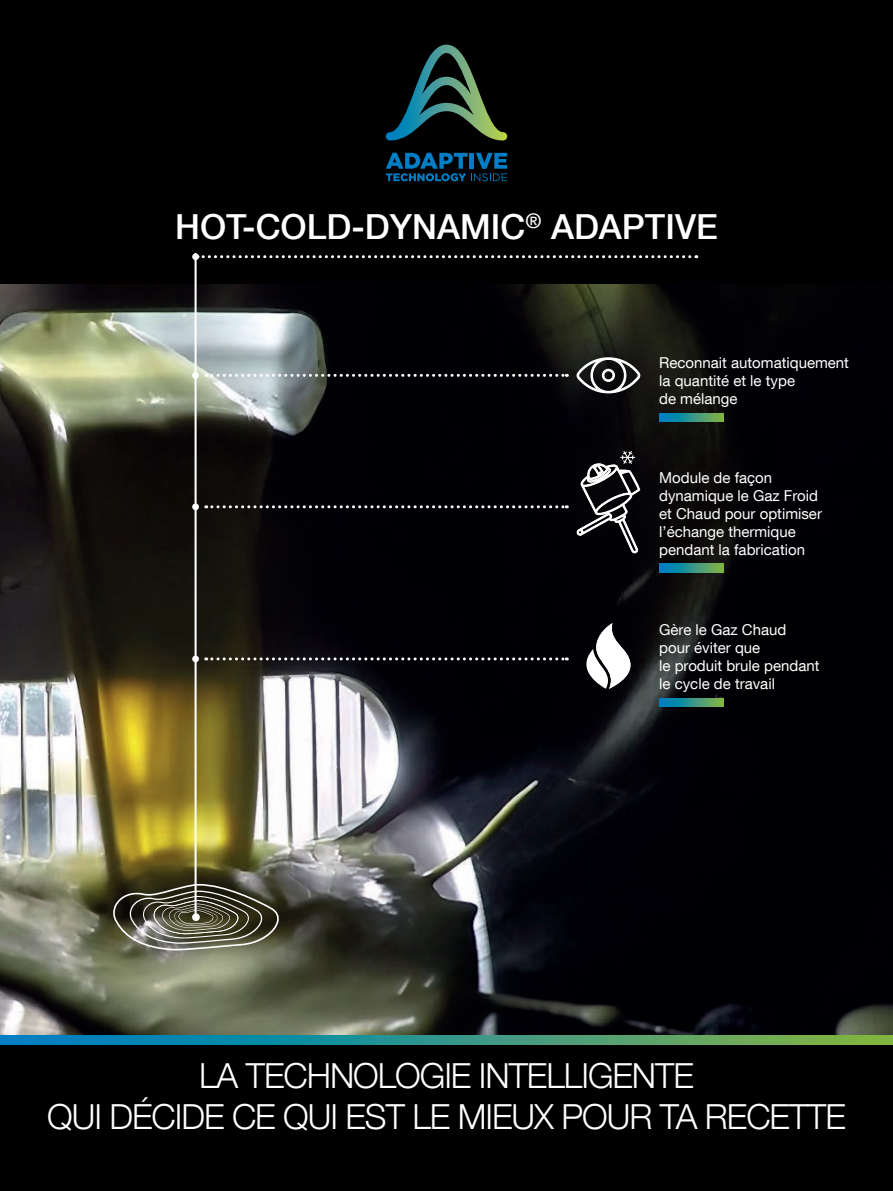
<style>
.page{position:relative;width:893px;height:1191px;background:#000}
.page>*{position:absolute;margin:0;border:0;box-sizing:border-box;transform-origin:0 0}
.t1{font:300 34.5px/40.5px "Helvetica Neue LT Com";letter-spacing:-.03em;color:#fff;text-align:center}
.t2{font:500 34.5px "Helvetica Neue LT Com";color:#fff}
.t3{font:15px/18px "Helvetica Neue LT Com";color:#fff}
</style>
<div class="page">
<img style="left:0;top:285px;width:893px;height:750px">
<svg style="left:0;top:1035px;width:893px;height:9px;background:#359787"></svg>
<svg style="left:386px;top:45px;width:121px;height:95px"></svg>
<svg style="left:386px;top:153px;width:121px;height:28px"></svg>
<svg style="left:112px;top:884px;width:168px;height:66px;background:#5c5b4c"></svg>
<div style="left:192px;top:913px;width:8px;height:8px;background:#fff;border-radius:50%"></div>
<hr style="left:195px;top:253px;width:2px;height:661px;background:#fff">
<div style="left:192px;top:253px;width:7px;height:7px;background:#fff;border-radius:50%"></div>
<svg style="left:198px;top:255px;width:499px;height:3px"></svg>
<svg style="left:576px;top:356px;width:65px;height:38px"></svg>
<svg style="left:659px;top:413px;width:64px;height:8px"></svg>
<div style="left:192px;top:372px;width:7px;height:7px;background:#fff;border-radius:50%"></div>
<svg style="left:206px;top:374px;width:361px;height:3px"></svg>
<div style="left:192px;top:503px;width:7px;height:7px;background:#fff;border-radius:50%"></div>
<svg style="left:206px;top:505px;width:361px;height:3px"></svg>
<svg style="left:659px;top:564px;width:64px;height:8px"></svg>
<svg style="left:575px;top:451px;width:66px;height:103px"></svg>
<div style="left:192px;top:655px;width:7px;height:7px;background:#fff;border-radius:50%"></div>
<svg style="left:206px;top:657px;width:361px;height:3px"></svg>
<svg style="left:659px;top:698px;width:64px;height:9px"></svg>
<svg style="left:573px;top:623px;width:65px;height:66px"></svg>
<h1 class="t2" style="left:175px;top:206px;width:544px">HOT-COLD-DYNAMIC<sup>®</sup> ADAPTIVE</h1>
<p class="t3" style="left:659px;top:353px;width:191px">Reconnait automatiquement la quantité et le type<br>de mélange</p>
<p class="t3" style="left:659px;top:468px;width:164px">Module de façon dynamique le Gaz Froid et Chaud pour optimiser l’échange thermique pendant la fabrication</p>
<p class="t3" style="left:659px;top:620px;width:162px">Gère le Gaz Chaud pour éviter que<br>le produit brule pendant le cycle de travail</p>
<h1 class="t1" style="left:47px;top:1054px;width:800px">LA TECHNOLOGIE INTELLIGENTE<br>QUI DÉCIDE CE QUI EST LE MIEUX POUR TA RECETTE</h1>
</div>
